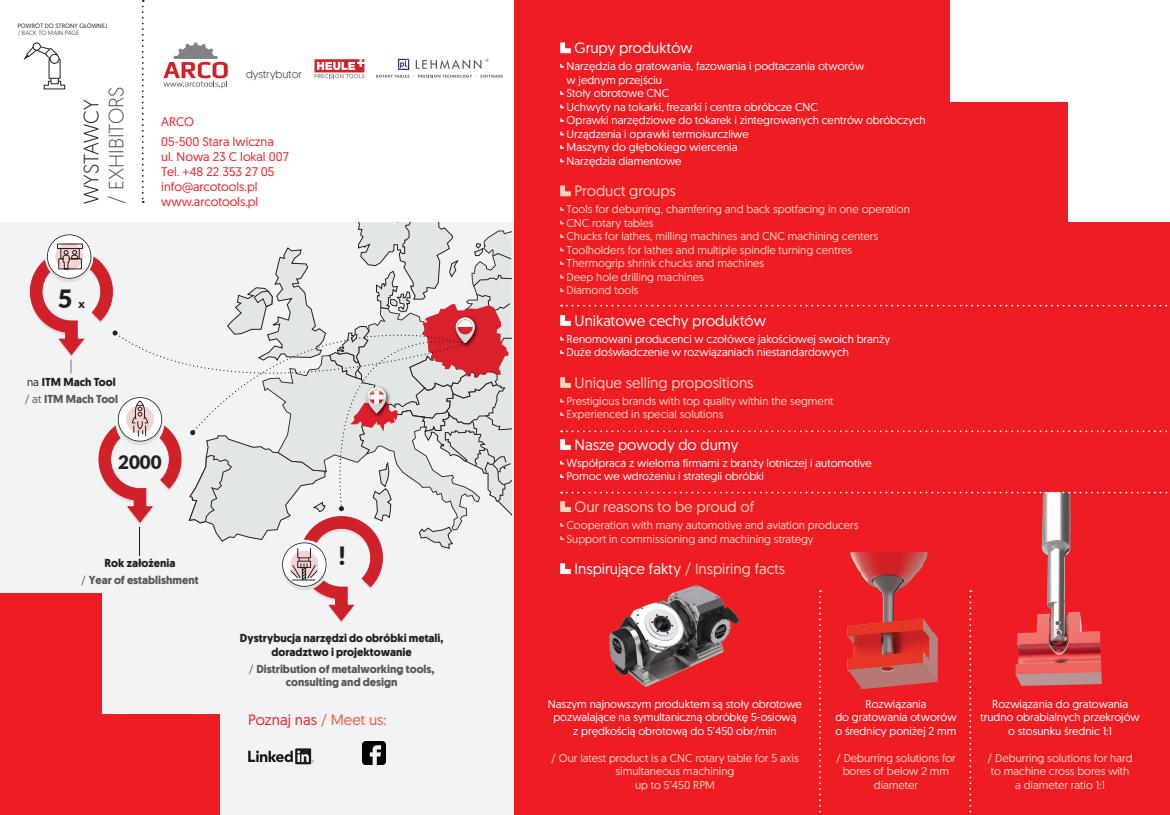
<style>
.page{position:relative;width:1170px;height:815px;background:#fff}
.page>*{position:absolute;margin:0;border:0;box-sizing:border-box;transform-origin:0 0}
.t1{font:900 25.19px "Lato";color:#231f20}
.t2{font:300 20.62px "Geomanist";color:#57585a}
.t3{font:300 20.62px "Geomanist";color:#231f20}
.t4{font:900 18.75px "Lato";color:#231f20}
.t5{font:15px "Geomanist";color:#fff}
.t6{font:15px "Geomanist";color:#fcd2c0}
.t7{font:15px "Geomanist";color:#ee1d23}
.t8{font:12.5px/15px "Geomanist";color:#ee1d23}
.t9{font:11.25px/13.5px "Geomanist";color:#fff}
.t10{font:11.25px/13.5px "Geomanist";color:#fcd2c0}
.t11{font:700 11.25px/13.5px "Geomanist";color:#231f20;text-align:center}
.t12{font:700 11.25px/13.5px "Geomanist";color:#57585a;text-align:center}
.t13{font:300 11.25px "Geomanist";color:#231f20}
.t14{font:6.25px "Geomanist";color:#231f20}
.t15{font:6.25px "Geomanist";color:#57585a}
.s1{font-size:11.75px}
.s2{font-weight:400}
.s3{font-weight:400;color:#57585a}
.s4{color:#57585a}
.s5{color:#231f20}
.s6{color:#f0593e}
.s7{color:#fcd2c0}
</style>
<div class="page">
<svg style="left:314px;top:59px;width:50px;height:19px"></svg>
<svg style="left:376px;top:59px;width:127px;height:19px"></svg>
<div style="left:0;top:222px;width:585px;height:593px;background:#f2f3f4"></div>
<div style="left:514px;top:0;width:655px;height:815px;background:#ee1d23"></div>
<div style="left:0;top:593px;width:102px;height:222px;background:#ee1d23"></div>
<div style="left:0;top:714px;width:220px;height:101px;background:#ee1d23"></div>
<div style="left:1068px;top:0;width:101px;height:222px;background:#fff"></div>
<div style="left:950px;top:0;width:219px;height:102px;background:#fff"></div>
<svg style="left:560px;top:42px;width:10px;height:11px"></svg>
<svg style="left:560px;top:186px;width:10px;height:10px"></svg>
<svg style="left:560px;top:315px;width:10px;height:11px"></svg>
<svg style="left:560px;top:377px;width:10px;height:11px"></svg>
<svg style="left:560px;top:439px;width:10px;height:11px"></svg>
<svg style="left:560px;top:501px;width:10px;height:11px"></svg>
<svg style="left:560px;top:563px;width:10px;height:11px"></svg>
<svg style="left:819px;top:590px;width:1px;height:223px"></svg>
<svg style="left:969px;top:590px;width:2px;height:223px"></svg>
<svg style="left:141px;top:0;width:87px;height:203px"></svg>
<img style="left:1015px;top:494px;width:87px;height:192px">
<img style="left:847px;top:552px;width:91px;height:137px">
<img style="left:609px;top:585px;width:131px;height:102px">
<svg style="left:30px;top:222px;width:481px;height:402px"></svg>
<div style="left:295px;top:748px;width:16px;height:16px;background:#1b1b18"></div>
<svg style="left:248px;top:751px;width:66px;height:11px"></svg>
<img style="left:362px;top:741px;width:23px;height:23px">
<svg style="left:561px;top:305px;width:609px;height:2px"></svg>
<svg style="left:561px;top:430px;width:609px;height:2px"></svg>
<svg style="left:561px;top:492px;width:609px;height:2px"></svg>
<svg style="left:43px;top:69px;width:23px;height:21px"></svg>
<div style="left:49px;top:59px;width:11px;height:19px;background:#fff"></div>
<div style="left:50px;top:54px;width:9px;height:9px;background:#3d3a3b;border-radius:50%"></div>
<div style="left:50px;top:54px;width:9px;height:10px;border:1px solid #231f20;border-radius:50%"></div>
<div style="left:33px;top:43px;width:8px;height:8px;border:1px solid #231f20;border-radius:50%"></div>
<svg style="left:23px;top:45px;width:35px;height:17px"></svg>
<p class="t14" style="left:18px;top:22px;width:91px">POWRÓT DO STRONY GŁÓWNEJ</p>
<p class="t15" style="left:18px;top:29px;width:63px">/ BACK TO MAIN PAGE</p>
<h2 class="t3" style="left:78px;top:204px;width:106px;rotate:-90deg">WYSTAWCY</h2>
<h2 class="t2" style="left:103px;top:204px;width:119px;rotate:-90deg">/ EXHIBITORS</h2>
<h1 class="t1" style="left:58px;top:279px;width:28px">5 <span class="s1">x</span></h1>
<p class="t11" style="left:25px;top:373px;width:95px;line-height:17.1px;text-align:left"><span class="s2">na</span> ITM Mach Tool <span class="s3">/ at</span> <span class="s4">ITM Mach Tool</span></p>
<p class="t13" style="left:246px;top:67px;width:57px">dystrybutor</p>
<p class="t8" style="left:161px;top:111px;width:114px;line-height:20.3px">ARCO<br>05-500 Stara Iwiczna</p>
<p class="t8" style="left:161px;top:149px;width:129px">ul. Nowa 23 C lokal 007<br>Tel. +48 22 353 27 05 info@arcotools.pl www.arcotools.pl</p>
<h3 class="t4" style="left:118px;top:448px;width:45px">2000</h3>
<p class="t12" style="left:81px;top:555px;width:119px;line-height:17.1px"><span class="s5">Rok założenia<br></span><span class="s2">/</span> Year of establishment</p>
<h1 class="t1" style="left:338px;top:537px;width:9px">!</h1>
<p class="t11" style="left:240px;top:632px;width:205px">Dystrybucja narzędzi do obróbki metali, doradztwo i projektowanie</p>
<p class="t12" style="left:249px;top:662px;width:187px"><span class="s2">/</span> Distribution of metalworking tools, consulting and design</p>
<h3 class="t7" style="left:248px;top:710px;width:140px">Poznaj nas <span class="s6">/ Meet us:</span></h3>
<h3 class="t5" style="left:574px;top:38px;width:120px">Grupy produktów</h3>
<p class="t9" style="left:566px;top:59px;width:360px">Narzędzia do gratowania, fazowania i podtaczania otworów<br>w jednym przejściu<br>Stoły obrotowe CNC<br>Uchwyty na tokarki, frezarki i centra obróbcze CNC<br>Oprawki narzędziowe do tokarek i zintegrowanych centrów obróbczych Urządzenia i oprawki termokurczliwe<br>Maszyny do głębokiego wiercenia<br>Narzędzia diamentowe</p>
<h3 class="t6" style="left:574px;top:181px;width:103px">Product groups</h3>
<p class="t10" style="left:566px;top:202px;width:345px">Tools for deburring, chamfering and back spotfacing in one operation CNC rotary tables<br>Chucks for lathes, milling machines and CNC machining centers Toolholders for lathes and multiple spindle turning centres Thermogrip shrink chucks and machines<br>Deep hole drilling machines<br>Diamond tools</p>
<h3 class="t5" style="left:574px;top:311px;width:193px">Unikatowe cechy produktów</h3>
<p class="t9" style="left:566px;top:332px;width:325px">Renomowani producenci w czołówce jakościowej swoich branży<br>Duże doświadczenie w rozwiązaniach niestandardowych</p>
<h3 class="t6" style="left:574px;top:373px;width:180px">Unique selling propositions</h3>
<p class="t10" style="left:566px;top:394px;width:268px">Prestigious brands with top quality within the segment<br>Experienced in special solutions</p>
<h3 class="t5" style="left:574px;top:435px;width:165px">Nasze powody do dumy</h3>
<p class="t9" style="left:566px;top:456px;width:307px">Współpraca z wieloma firmami z branży lotniczej i automotive<br>Pomoc we wdrożeniu i strategii obróbki</p>
<h3 class="t6" style="left:574px;top:497px;width:181px">Our reasons to be proud of</h3>
<p class="t10" style="left:566px;top:518px;width:293px">Cooperation with many automotive and aviation producers<br>Support in commissioning and machining strategy</p>
<h3 class="t5" style="left:574px;top:559px;width:212px">Inspirujące fakty <span class="s7">/ Inspiring facts</span></h3>
<p class="t9" style="left:548px;top:697px;width:255px;text-align:center">Naszym najnowszym produktem są stoły obrotowe pozwalające na symultaniczną obróbkę 5-osiową<br>z prędkością obrotową do 5’450 obr/min</p>
<p class="t10" style="left:551px;top:751px;width:249px;text-align:center">/ Our latest product is a CNC rotary table for 5 axis simultaneous machining<br>up to 5’450 RPM</p>
<p class="t9" style="left:835px;top:697px;width:123px;text-align:center">Rozwiązania<br>do gratowania otworów o średnicy poniżej 2 mm</p>
<p class="t10" style="left:836px;top:751px;width:121px;text-align:center">/ Deburring solutions for bores of below 2 mm diameter</p>
<p class="t9" style="left:980px;top:697px;width:161px;text-align:center">Rozwiązania do gratowania trudno obrabialnych przekrojów o stosunku średnic 1:1</p>
<p class="t10" style="left:987px;top:751px;width:146px;text-align:center">/ Deburring solutions for hard to machine cross bores with a diameter ratio 1:1</p>
</div>
